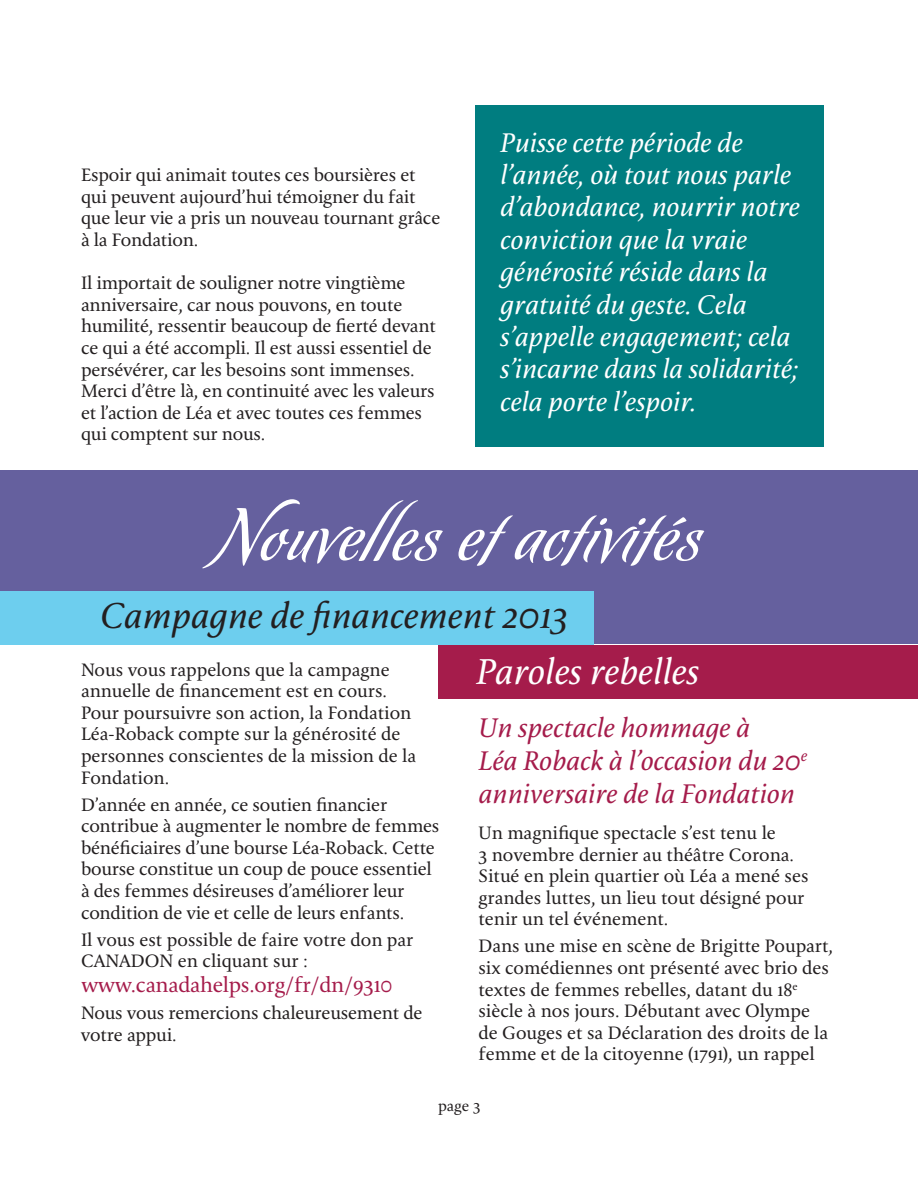
<style>
.page{position:relative;width:918px;height:1188px;background:#fff}
.page>*{position:absolute;margin:0;border:0;box-sizing:border-box;transform-origin:0 0}
.t1{font:72px "Koziupack";letter-spacing:.025em;color:#fff}
.t2{font:italic 36px "Reminga OT";letter-spacing:-.01em;color:#231f20}
.t3{font:italic 36px "Reminga OT";letter-spacing:-.01em;color:#fff}
.t4{font:italic 27px/32.4px "Reminga OT";letter-spacing:-.01em;color:#fff}
.t5{font:italic 27px/33px "Reminga OT";letter-spacing:-.01em;color:#a51c4b}
.t6{font:21px "Reminga OT";letter-spacing:-.01em;color:#a51c4b}
.t7{font:18px/21.6px "Reminga OT";letter-spacing:-.01em;color:#231f20}
.t8{font:15px "Reminga OT";color:#231f20}
</style>
<div class="page">
<div style="left:0;top:470px;width:918px;height:173px;background:#65609e"></div>
<div style="left:475px;top:105px;width:349px;height:341px;background:#007d80"></div>
<div style="left:0;top:591px;width:594px;height:54px;background:#6dceee"></div>
<div style="left:439px;top:645px;width:479px;height:54px;background:#a51c4b"></div>
<p class="t7" style="left:81px;top:165px;width:361px">Espoir qui animait toutes ces boursières et qui peuvent aujourd’hui témoigner du fait que leur vie a pris un nouveau tournant grâce à la Fondation.</p>
<p class="t7" style="left:81px;top:273px;width:356px">Il importait de souligner notre vingtième anniversaire, car nous pouvons, en toute humilité, ressentir beaucoup de fierté devant ce qui a été accompli. Il est aussi essentiel de persévérer, car les besoins sont immenses.<br>Merci d’être là, en continuité avec les valeurs et l’action de Léa et avec toutes ces femmes qui comptent sur nous.</p>
<p class="t4" style="left:500px;top:127px;width:301px">Puisse cette période de l’année, où tout nous parle d’abondance, nourrir notre conviction que la vraie</p>
<p class="t4" style="left:500px;top:256px;width:300px">générosité réside dans la gratuité du geste. Cela s’appelle engagement; cela s’incarne dans la solidarité; cela porte l’espoir.</p>
<p class="t1" style="left:217px;top:493px;width:485px">Nouvelles et activités</p>
<p class="t2" style="left:100px;top:596px;width:470px">Campagne de financement 2013</p>
<p class="t3" style="left:476px;top:651px;width:225px">Paroles rebelles</p>
<p class="t7" style="left:81px;top:659px;width:310px">Nous vous rappelons que la campagne</p>
<p class="t7" style="left:81px;top:681px;width:308px">annuelle de financement est en cours.</p>
<p class="t7" style="left:81px;top:702px;width:337px">Pour poursuivre son action, la Fondation Léa-Roback compte sur la générosité de personnes conscientes de la mission de la Fondation.</p>
<p class="t7" style="left:81px;top:794px;width:360px">D’année en année, ce soutien financier contribue à augmenter le nombre de femmes bénéficiaires d’une bourse Léa-Roback. Cette bourse constitue un coup de pouce essentiel à des femmes désireuses d’améliorer leur condition de vie et celle de leurs enfants.</p>
<p class="t7" style="left:81px;top:929px;width:334px">Il vous est possible de faire votre don par<br>CANADON en cliquant sur :</p>
<p class="t6" style="left:81px;top:973px;width:313px">www.canadahelps.org/fr/dn/9310</p>
<p class="t7" style="left:81px;top:1003px;width:343px">Nous vous remercions chaleureusement de</p>
<p class="t7" style="left:81px;top:1024px;width:97px">votre appui.</p>
<p class="t5" style="left:478px;top:712px;width:273px">Un spectacle hommage à</p>
<p class="t5" style="left:478px;top:745px;width:330px">Léa Roback à l’occasion du 20<sup>e </sup>anniversaire de la Fondation</p>
<p class="t7" style="left:478px;top:822px;width:299px">Un magnifique spectacle s’est tenu le</p>
<p class="t7" style="left:478px;top:844px;width:332px">3 novembre dernier au théâtre Corona.<br>Situé en plein quartier où Léa a mené ses grandes luttes, un lieu tout désigné pour tenir un tel événement.</p>
<p class="t7" style="left:478px;top:936px;width:356px">Dans une mise en scène de Brigitte Poupart, six comédiennes ont présenté avec brio des textes de femmes rebelles, datant du 18<sup>e </sup>siècle à nos jours. Débutant avec Olympe de Gouges et sa Déclaration des droits de la femme et de la citoyenne (1791), un rappel</p>
<p class="t8" style="left:438px;top:1098px;width:44px">page 3</p>
</div>
